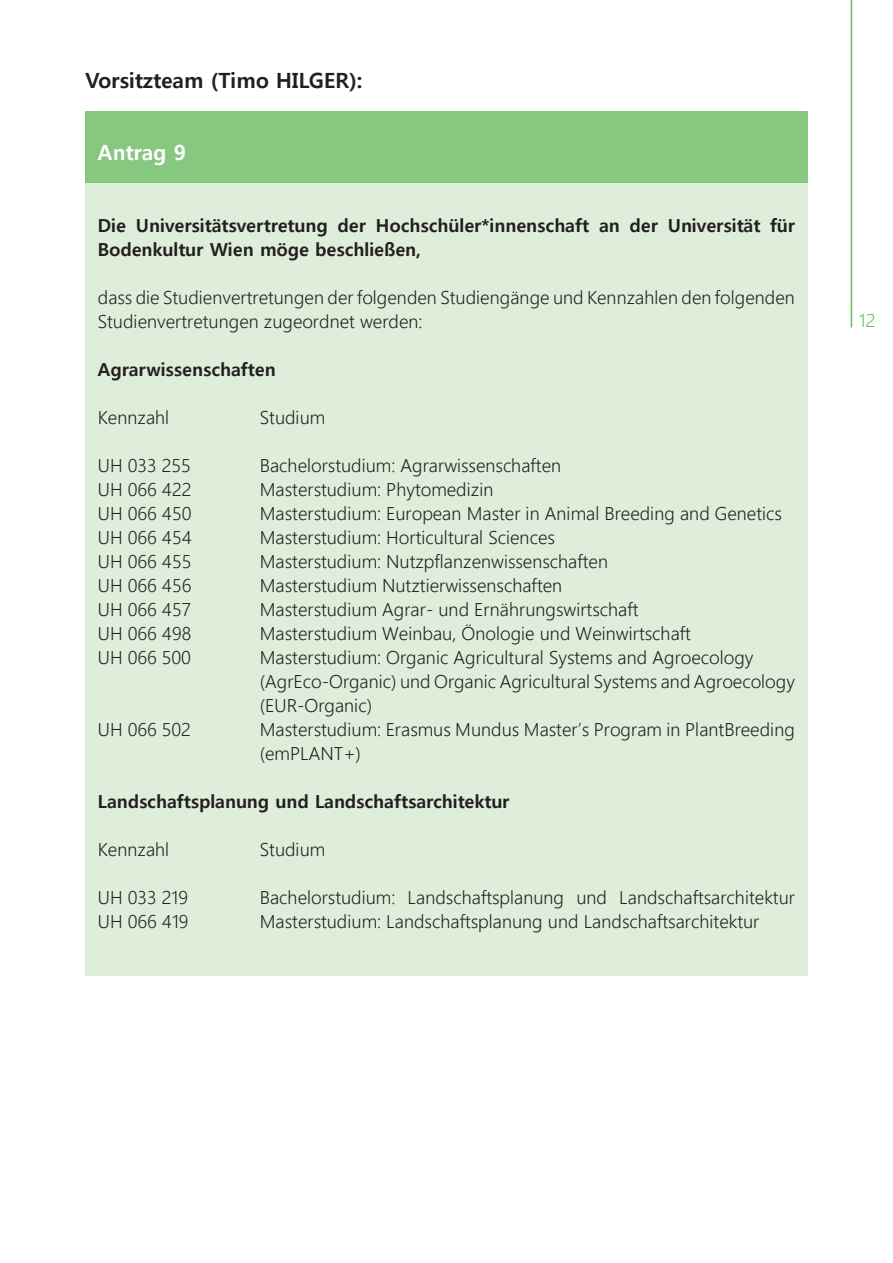
<style>
.page{position:relative;width:893px;height:1263px;background:#fff}
.page>*{position:absolute;margin:0;border:0;box-sizing:border-box;transform-origin:0 0}
.Überschrift_02{font:700 21px "Malgun Gothic";color:#231f20}
.t1{font:700 21px "Malgun Gothic";color:#fff}
.Fließtext{font:300 18px/24px "Malgun Gothic";color:#231f20}
.Fließtext-2{font:700 18px/24px "Malgun Gothic";color:#231f20}
.t2{font:300 18px "Malgun Gothic";color:#67be61}
</style>
<div class="page">
<hr style="left:851px;top:0;width:1px;height:327px;background:#67be61">
<div style="left:85px;top:112px;width:723px;height:72px;background:#86c880"></div>
<div style="left:85px;top:184px;width:723px;height:792px;background:#deeeda"></div>
<p class="Überschrift_02" style="left:85px;top:68px;width:278px">Vorsitzteam (Timo HILGER):</p>
<p class="t1" style="left:98px;top:140px;width:90px">Antrag 9</p>
<p class="Fließtext-2" style="left:98px;top:213px;width:699px">Die Universitätsvertretung der Hochschüler*innenschaft an der Universität für<br>Bodenkultur Wien möge beschließen,</p>
<p class="Fließtext" style="left:98px;top:285px;width:699px">dass die Studienvertretungen der folgenden Studiengänge und Kennzahlen den folgenden<br>Studienvertretungen zugeordnet werden:</p>
<p class="Fließtext-2" style="left:98px;top:357px;width:179px">Agrarwissenschaften</p>
<p class="Fließtext" style="left:98px;top:405px;width:73px">Kennzahl</p>
<p class="Fließtext" style="left:260px;top:405px;width:67px">Studium</p>
<p class="Fließtext" style="left:98px;top:453px;width:95px">UH 033 255</p>
<p class="Fließtext" style="left:260px;top:453px;width:303px">Bachelorstudium: Agrarwissenschaften</p>
<p class="Fließtext" style="left:98px;top:477px;width:95px">UH 066 422</p>
<p class="Fließtext" style="left:260px;top:477px;width:235px">Masterstudium: Phytomedizin</p>
<p class="Fließtext" style="left:98px;top:501px;width:95px">UH 066 450</p>
<p class="Fließtext" style="left:260px;top:501px;width:524px">Masterstudium: European Master in Animal Breeding and Genetics</p>
<p class="Fließtext" style="left:98px;top:525px;width:95px">UH 066 454</p>
<p class="Fließtext" style="left:260px;top:525px;width:297px">Masterstudium: Horticultural Sciences</p>
<p class="Fließtext" style="left:98px;top:549px;width:95px">UH 066 455</p>
<p class="Fließtext" style="left:260px;top:549px;width:350px">Masterstudium: Nutzpflanzenwissenschaften</p>
<p class="Fließtext" style="left:98px;top:573px;width:95px">UH 066 456</p>
<p class="Fließtext" style="left:260px;top:573px;width:304px">Masterstudium Nutztierwissenschaften</p>
<p class="Fließtext" style="left:98px;top:597px;width:95px">UH 066 457</p>
<p class="Fließtext" style="left:260px;top:597px;width:380px">Masterstudium Agrar- und Ernährungswirtschaft</p>
<p class="Fließtext" style="left:98px;top:621px;width:95px">UH 066 498</p>
<p class="Fließtext" style="left:260px;top:621px;width:433px">Masterstudium Weinbau, Önologie und Weinwirtschaft</p>
<p class="Fließtext" style="left:98px;top:645px;width:95px">UH 066 500</p>
<p class="Fließtext" style="left:260px;top:645px;width:495px">Masterstudium: Organic Agricultural Systems and Agroecology</p>
<p class="Fließtext" style="left:260px;top:669px;width:537px">(AgrEco-Organic) und Organic Agricultural Systems and Agroecology (EUR-Organic)</p>
<p class="Fließtext" style="left:98px;top:717px;width:95px">UH 066 502</p>
<p class="Fließtext" style="left:260px;top:717px;width:537px">Masterstudium: Erasmus Mundus Master’s Program in PlantBreeding (emPLANT+)</p>
<p class="Fließtext-2" style="left:98px;top:789px;width:413px">Landschaftsplanung und Landschaftsarchitektur</p>
<p class="Fließtext" style="left:98px;top:837px;width:73px">Kennzahl</p>
<p class="Fließtext" style="left:260px;top:837px;width:67px">Studium</p>
<p class="Fließtext" style="left:98px;top:885px;width:92px">UH 033 219</p>
<p class="Fließtext" style="left:260px;top:885px;width:537px">Bachelorstudium: Landschaftsplanung und Landschaftsarchitektur</p>
<p class="Fließtext" style="left:98px;top:909px;width:92px">UH 066 419</p>
<p class="Fließtext" style="left:260px;top:909px;width:501px">Masterstudium: Landschaftsplanung und Landschaftsarchitektur</p>
<p class="t2" style="left:859px;top:310px;width:18px">12</p>
</div>
